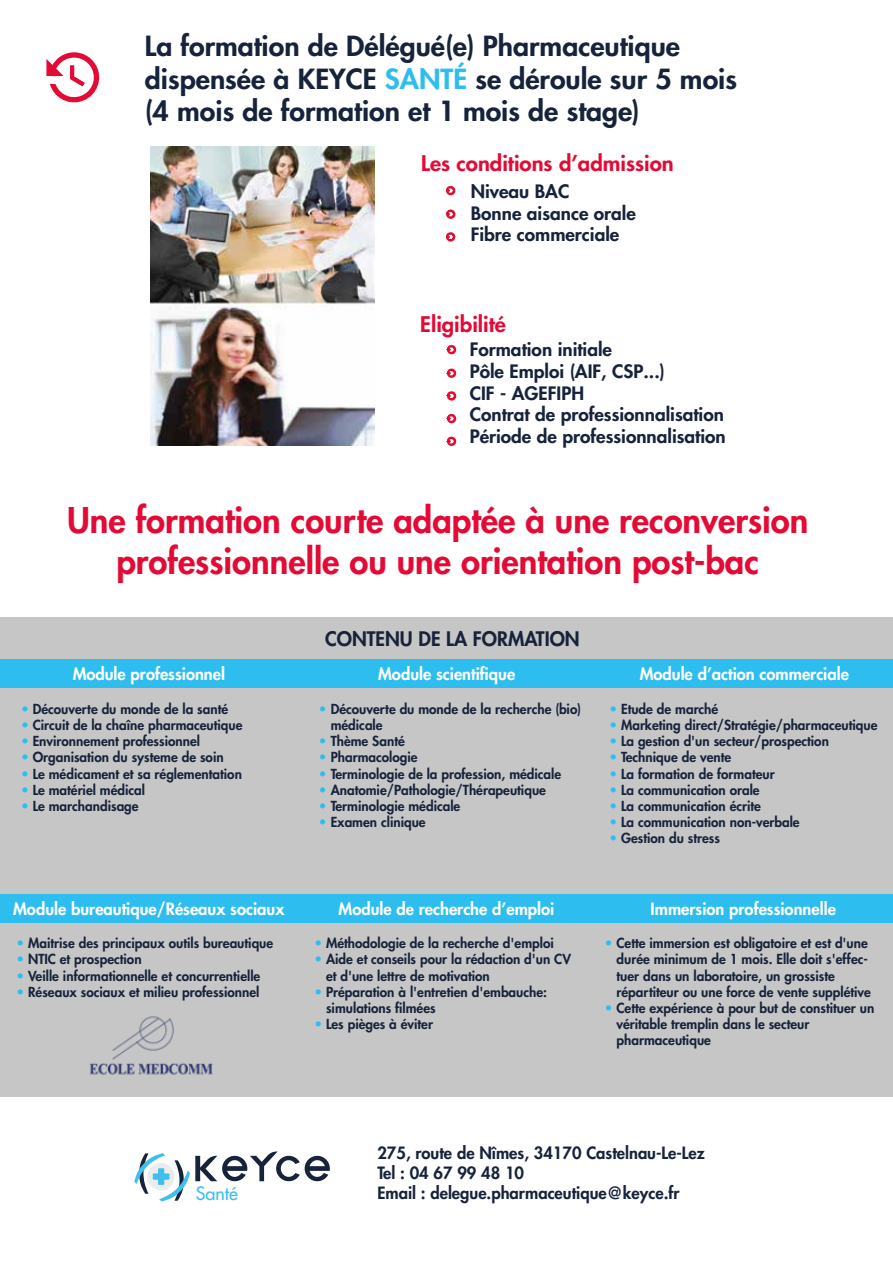
<style>
.page{position:relative;width:893px;height:1263px;background:#fff}
.page>*{position:absolute;margin:0;border:0;box-sizing:border-box;transform-origin:0 0}
.t1{font:800 34.5px/41.4px "Futura Std";color:#e30b35;text-align:center}
.t2{font:800 27px/32.4px "Futura Std";color:#17233b;scale:1.05 1}
.t3{font:800 21px "Futura Std";color:#e30b35;scale:1.05 1}
.t4{font:800 19.5px "Futura Std";color:#17233b}
.t5{font:800 18px/21.6px "Futura Std";color:#17233b;scale:1.05 1}
.t6{font:500 18px "Futura Std";color:#3ebff0}
.t7{font:800 16.5px "Futura Std";color:#fff}
.t8{font:800 16.5px/19.8px "Futura Std";color:#17233b}
.t9{font:800 13.5px/16.2px "Futura Std";color:#17233b}
.s1{color:#2ebdef}
</style>
<div class="page">
<div style="left:0;top:687px;width:893px;height:410px;background:#c6c6c6"></div>
<svg style="left:46px;top:52px;width:54px;height:51px"></svg>
<svg style="left:446px;top:186px;width:9px;height:9px"></svg>
<svg style="left:446px;top:187px;width:7px;height:6px"></svg>
<svg style="left:446px;top:210px;width:9px;height:9px"></svg>
<svg style="left:446px;top:210px;width:7px;height:6px"></svg>
<div style="left:446px;top:232px;width:9px;height:9px;background:#e30b34;border-radius:50%"></div>
<svg style="left:446px;top:233px;width:7px;height:6px"></svg>
<svg style="left:447px;top:345px;width:9px;height:9px"></svg>
<svg style="left:447px;top:346px;width:7px;height:6px"></svg>
<svg style="left:447px;top:369px;width:9px;height:9px"></svg>
<svg style="left:447px;top:369px;width:7px;height:6px"></svg>
<div style="left:447px;top:391px;width:9px;height:9px;background:#e30b34;border-radius:50%"></div>
<svg style="left:447px;top:392px;width:7px;height:6px"></svg>
<svg style="left:447px;top:414px;width:9px;height:9px"></svg>
<svg style="left:447px;top:414px;width:7px;height:7px"></svg>
<svg style="left:447px;top:437px;width:9px;height:9px"></svg>
<svg style="left:447px;top:437px;width:7px;height:6px"></svg>
<img style="left:150px;top:146px;width:224px;height:300px">
<div style="left:0;top:617px;width:893px;height:43px;background:#c6c6c6"></div>
<div style="left:0;top:660px;width:298px;height:28px;background:#2ebdef"></div>
<div style="left:274px;top:660px;width:321px;height:28px;background:#2ebdef"></div>
<div style="left:571px;top:660px;width:322px;height:28px;background:#2ebdef"></div>
<div style="left:0;top:894px;width:314px;height:28px;background:#2ebdef"></div>
<div style="left:298px;top:894px;width:293px;height:28px;background:#2ebdef"></div>
<div style="left:567px;top:894px;width:326px;height:28px;background:#2ebdef"></div>
<img style="left:89px;top:1016px;width:124px;height:59px">
<svg style="left:134px;top:1151px;width:196px;height:50px"></svg>
<h2 class="t2" style="left:145px;top:30px;width:565px">La formation de Délégué(e) Pharmaceutique dispensée à KEYCE <span class="s1">SANTÉ</span> se déroule sur 5 mois (4 mois de formation et 1 mois de stage)</h2>
<h3 class="t3" style="left:421px;top:150px;width:242px">Les conditions d’admission</h3>
<h3 class="t5" style="left:471px;top:181px;width:159px">Niveau BAC<br>Bonne aisance orale<br>Fibre commerciale</h3>
<h3 class="t3" style="left:420px;top:311px;width:83px">Eligibilité</h3>
<h3 class="t5" style="left:470px;top:339px;width:245px">Formation initiale<br>Pôle Emploi (AIF, CSP...)<br>CIF - AGEFIPH<br>Contrat de professionnalisation<br>Période de professionnalisation</h3>
<h1 class="t1" style="left:67px;top:500px;width:743px">Une formation courte adaptée à une reconversion professionnelle ou une orientation post-bac</h1>
<h3 class="t4" style="left:325px;top:626px;width:256px">CONTENU DE LA FORMATION</h3>
<p class="t7" style="left:73px;top:664px;width:154px">Module professionnel</p>
<p class="t7" style="left:378px;top:664px;width:139px">Module scientifique</p>
<p class="t7" style="left:640px;top:664px;width:211px">Module d’action commerciale</p>
<p class="t9" style="left:331px;top:701px;width:252px;text-indent:-12px"><span class="s1">•</span> Découverte du monde de la recherche (bio) médicale</p>
<p class="t9" style="left:319px;top:733px;width:87px"><span class="s1">•</span> Thème Santé</p>
<p class="t9" style="left:319px;top:749px;width:100px"><span class="s1">•</span> Pharmacologie</p>
<p class="t9" style="left:319px;top:765px;width:244px"><span class="s1">•</span> Terminologie de la profession, médicale</p>
<p class="t9" style="left:319px;top:782px;width:228px"><span class="s1">•</span> Anatomie/Pathologie/Thérapeutique</p>
<p class="t9" style="left:319px;top:798px;width:143px"><span class="s1">•</span> Terminologie médicale</p>
<p class="t9" style="left:319px;top:814px;width:108px"><span class="s1">•</span> Examen clinique</p>
<p class="t9" style="left:21px;top:701px;width:209px"><span class="s1">•</span> Découverte du monde de la santé</p>
<p class="t9" style="left:21px;top:717px;width:223px"><span class="s1">•</span> Circuit de la chaîne pharmaceutique</p>
<p class="t9" style="left:21px;top:733px;width:181px"><span class="s1">•</span> Environnement professionnel</p>
<p class="t9" style="left:21px;top:749px;width:204px"><span class="s1">•</span> Organisation du systeme de soin</p>
<p class="t9" style="left:21px;top:765px;width:222px"><span class="s1">•</span> Le médicament et sa réglementation</p>
<p class="t9" style="left:21px;top:782px;width:126px"><span class="s1">•</span> Le matériel médical</p>
<p class="t9" style="left:21px;top:798px;width:119px"><span class="s1">•</span> Le marchandisage</p>
<p class="t9" style="left:609px;top:701px;width:110px"><span class="s1">•</span> Etude de marché</p>
<p class="t9" style="left:609px;top:717px;width:270px"><span class="s1">•</span> Marketing direct/Stratégie/pharmaceutique</p>
<p class="t9" style="left:609px;top:733px;width:221px"><span class="s1">•</span> La gestion d'un secteur/prospection</p>
<p class="t9" style="left:609px;top:749px;width:123px"><span class="s1">•</span> Technique de vente</p>
<p class="t9" style="left:609px;top:765px;width:167px"><span class="s1">•</span> La formation de formateur</p>
<p class="t9" style="left:609px;top:782px;width:152px"><span class="s1">•</span> La communication orale</p>
<p class="t9" style="left:609px;top:798px;width:153px"><span class="s1">•</span> La communication écrite</p>
<p class="t9" style="left:609px;top:814px;width:192px"><span class="s1">•</span> La communication non-verbale</p>
<p class="t9" style="left:609px;top:830px;width:112px"><span class="s1">•</span> Gestion du stress</p>
<p class="t7" style="left:13px;top:899px;width:273px">Module bureautique/Réseaux sociaux</p>
<p class="t7" style="left:339px;top:899px;width:217px">Module de recherche d’emploi</p>
<p class="t7" style="left:651px;top:899px;width:187px">Immersion professionnelle</p>
<p class="t9" style="left:314px;top:935px;width:241px"><span class="s1">•</span> Méthodologie de la recherche d'emploi</p>
<p class="t9" style="left:326px;top:951px;width:246px;text-indent:-12px"><span class="s1">•</span> Aide et conseils pour la rédaction d'un CV et d'une lettre de motivation</p>
<p class="t9" style="left:326px;top:984px;width:222px;text-indent:-12px"><span class="s1">•</span> Préparation à l'entretien d'embauche: simulations filmées</p>
<p class="t9" style="left:314px;top:1016px;width:120px"><span class="s1">•</span> Les pièges à éviter</p>
<p class="t9" style="left:16px;top:935px;width:258px"><span class="s1">•</span> Maitrise des principaux outils bureautique</p>
<p class="t9" style="left:16px;top:951px;width:127px"><span class="s1">•</span> NTIC et prospection</p>
<p class="t9" style="left:16px;top:967px;width:245px"><span class="s1">•</span> Veille informationnelle et concurrentielle</p>
<p class="t9" style="left:16px;top:984px;width:245px"><span class="s1">•</span> Réseaux sociaux et milieu professionnel</p>
<p class="t9" style="left:617px;top:935px;width:256px;text-indent:-12px"><span class="s1">•</span> Cette immersion est obligatoire et est d'une durée minimum de 1 mois. Elle doit s'effec&shy;tuer dans un laboratoire, un grossiste répartiteur ou une force de vente supplétive</p>
<p class="t9" style="left:617px;top:1000px;width:259px;text-indent:-12px"><span class="s1">•</span> Cette expérience à pour but de constituer un véritable tremplin dans le secteur pharmaceutique</p>
<h3 class="t6" style="left:196px;top:1182px;width:44px">Santé</h3>
<p class="t8" style="left:377px;top:1143px;width:329px">275, route de Nîmes, 34170 Castelnau-Le-Lez<br>Tel : 04 67 99 48 10<br>Email : delegue.pharmaceutique@keyce.fr</p>
</div>
